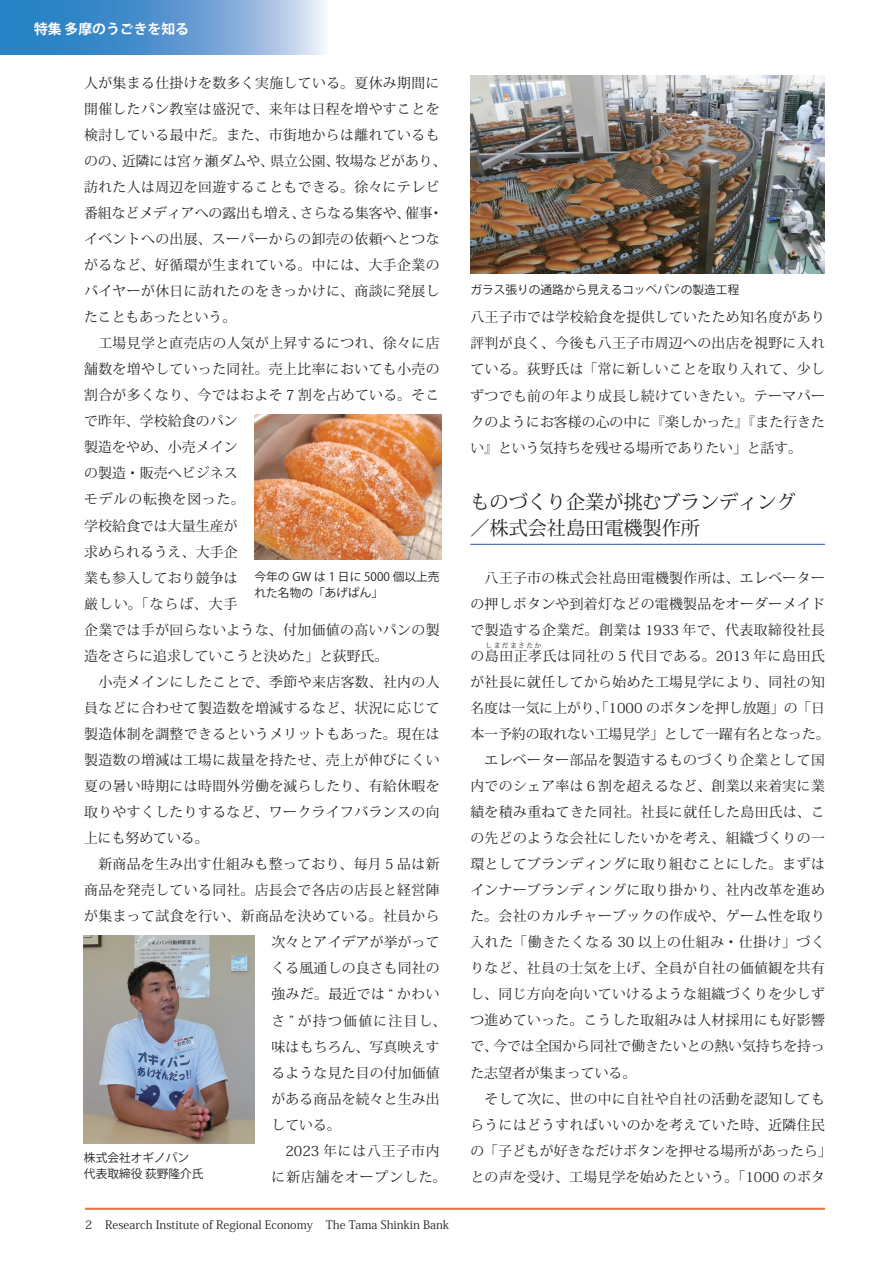
<style>
.page{position:relative;width:893px;height:1263px;background:#fff}
.page>*{position:absolute;margin:0;border:0;box-sizing:border-box;transform-origin:0 0}
.t1{font:19.2px/25.5px "Koz Min Pr 6 N";color:#231f20}
.t2{font:13.8px/26.1px "Koz Min Pr 6 N";letter-spacing:.03em;color:#231f20;text-align:justify}
.t3{font:13.8px "Koz Min Pr 6 N";color:#231f20}
.t4{font:13.8px "Koz Min Pr 6 N";letter-spacing:.01em;color:#231f20}
.t5{font:13.8px "Koz Min Pr 6 N";letter-spacing:.065em;color:#231f20}
.t6{font:13.8px "Koz Min Pr 6 N";letter-spacing:.06em;color:#231f20}
.t7{font:13.8px "Koz Min Pr 6 N";letter-spacing:.095em;color:#231f20}
.t8{font:700 13.8px "Koz Go Pr 6 N";color:#fff}
.t9{font:11.7px/15.9px "Koz Go Pr 6 N";color:#231f20}
.t10{font:11.7px "Koz Min Pr 6 N";color:#231f20}
.t11{font:6.9px "Koz Min Pr 6 N";letter-spacing:.185em;color:#231f20}
</style>
<div class="page">
<svg style="left:0;top:0;width:324px;height:54px"></svg>
<hr style="left:470px;top:544px;width:355px;height:1px;background:#365caa">
<img style="left:470px;top:75px;width:355px;height:198px">
<img style="left:84px;top:935px;width:171px;height:208px">
<img style="left:255px;top:414px;width:186px;height:146px">
<hr style="left:85px;top:1208px;width:740px;height:2px;background:#e47742">
<p class="t8" style="left:34px;top:21px;width:156px">特集 多摩のうごきを知る</p>
<p class="t2" style="left:84px;top:70px;width:357px">人が集まる仕掛けを数多く実施している。夏休み期間に</p>
<p class="t2" style="left:84px;top:96px;width:357px">開催したパン教室は盛況で、来年は日程を増やすことを</p>
<p class="t2" style="left:84px;top:122px;width:357px">検討している最中だ。また、市街地からは離れているも</p>
<p class="t3" style="left:84px;top:153px;width:364px">のの、近隣には宮ヶ瀬ダムや、県立公園、牧場などがあり、</p>
<p class="t2" style="left:84px;top:174px;width:357px">訪れた人は周辺を回遊することもできる。徐々にテレビ</p>
<p class="t3" style="left:84px;top:205px;width:360px">番組などメディアへの露出も増え、さらなる集客や、催事・</p>
<p class="t2" style="left:84px;top:226px;width:357px">イベントへの出展、スーパーからの卸売の依頼へとつな</p>
<p class="t2" style="left:84px;top:252px;width:357px">がるなど、好循環が生まれている。中には、大手企業の</p>
<p class="t2" style="left:84px;top:278px;width:357px">バイヤーが休日に訪れたのをきっかけに、商談に発展し</p>
<p class="t3" style="left:84px;top:309px;width:154px">たこともあったという。</p>
<p class="t2" style="left:84px;top:330px;width:357px">　工場見学と直売店の人気が上昇するにつれ、徐々に店</p>
<p class="t2" style="left:84px;top:356px;width:357px">舗数を増やしていった同社。売上比率においても小売の</p>
<p class="t2" style="left:84px;top:382px;width:357px">割合が多くなり、今ではおよそ 7 割を占めている。そこ</p>
<p class="t4" style="left:84px;top:413px;width:155px">で昨年、学校給食のパン</p>
<p class="t4" style="left:84px;top:439px;width:155px">製造をやめ、小売メイン</p>
<p class="t4" style="left:84px;top:466px;width:155px">の製造・販売へビジネス</p>
<p class="t5" style="left:84px;top:492px;width:162px">モデルの転換を図った。</p>
<p class="t4" style="left:84px;top:518px;width:155px">学校給食では大量生産が</p>
<p class="t4" style="left:84px;top:544px;width:155px">求められるうえ、大手企</p>
<p class="t4" style="left:84px;top:570px;width:155px">業も参入しており競争は</p>
<p class="t2" style="left:84px;top:591px;width:155px">厳しい。「ならば、大手</p>
<p class="t2" style="left:84px;top:617px;width:357px">企業では手が回らないような、付加価値の高いパンの製</p>
<p class="t3" style="left:84px;top:648px;width:306px">造をさらに追求していこうと決めた」と荻野氏。</p>
<p class="t2" style="left:84px;top:669px;width:357px">　小売メインにしたことで、季節や来店客数、社内の人</p>
<p class="t2" style="left:84px;top:695px;width:357px">員などに合わせて製造数を増減するなど、状況に応じて</p>
<p class="t2" style="left:84px;top:721px;width:357px">製造体制を調整できるというメリットもあった。現在は</p>
<p class="t2" style="left:84px;top:747px;width:357px">製造数の増減は工場に裁量を持たせ、売上が伸びにくい</p>
<p class="t2" style="left:84px;top:773px;width:357px">夏の暑い時期には時間外労働を減らしたり、有給休暇を</p>
<p class="t2" style="left:84px;top:799px;width:357px">取りやすくしたりするなど、ワークライフバランスの向</p>
<p class="t3" style="left:84px;top:830px;width:126px">上にも努めている。</p>
<p class="t2" style="left:84px;top:851px;width:357px">　新商品を生み出す仕組みも整っており、毎月 5 品は新</p>
<p class="t2" style="left:84px;top:877px;width:357px">商品を発売している同社。店長会で各店の店長と経営陣</p>
<p class="t2" style="left:84px;top:903px;width:357px">が集まって試食を行い、新商品を決めている。社員から</p>
<p class="t2" style="left:272px;top:929px;width:169px">次々とアイデアが挙がって</p>
<p class="t2" style="left:272px;top:955px;width:169px">くる風通しの良さも同社の</p>
<p class="t2" style="left:272px;top:982px;width:169px">強みだ。最近では “ かわい</p>
<p class="t7" style="left:272px;top:1013px;width:176px">さ ” が持つ価値に注目し、</p>
<p class="t2" style="left:272px;top:1034px;width:169px">味はもちろん、写真映えす</p>
<p class="t2" style="left:272px;top:1060px;width:169px">るような見た目の付加価値</p>
<p class="t2" style="left:272px;top:1086px;width:169px">がある商品を続々と生み出</p>
<p class="t2" style="left:272px;top:1112px;width:71px">している。</p>
<p class="t6" style="left:272px;top:1143px;width:169px">　2023 年には八王子市内</p>
<p class="t5" style="left:272px;top:1169px;width:176px">に新店舗をオープンした。</p>
<p class="t9" style="left:255px;top:569px;width:186px">今年の GW は 1 日に 5000 個以上売れた名物の「あげぱん」</p>
<p class="t9" style="left:84px;top:1150px;width:121px">株式会社オギノパン代表取締役 荻野隆介氏</p>
<p class="t10" style="left:85px;top:1218px;width:366px">2 Research Institute of Regional Economy The Tama Shinkin Bank</p>
<p class="t9" style="left:470px;top:282px;width:270px">ガラス張りの通路から見えるコッペパンの製造工程</p>
<p class="t2" style="left:470px;top:305px;width:356px">八王子市では学校給食を提供していたため知名度があり評判が良く、今後も八王子市周辺への出店を視野に入れている。荻野氏は「常に新しいことを取り入れて、少しずつでも前の年より成長し続けていきたい。テーマパークのようにお客様の心の中に『楽しかった』『また行きたい』という気持ちを残せる場所でありたい」と話す。</p>
<h1 class="t1" style="left:470px;top:490px;width:327px">ものづくり企業が挑むブランディング／株式会社島田電機製作所</h1>
<p class="t2" style="left:470px;top:565px;width:356px">　八王子市の株式会社島田電機製作所は、エレベーターの押しボタンや到着灯などの電機製品をオーダーメイドで製造する企業だ。創業は 1933 年で、代表取締役社長の島田正孝氏は同社の 5 代目である。2013 年に島田氏</p>
<p class="t11" style="left:485px;top:641px;width:57px">しまだまさたか</p>
<p class="t2" style="left:470px;top:669px;width:363px;text-align:left">が社長に就任してから始めた工場見学により、同社の知名度は一気に上がり、「1000 のボタンを押し放題」の「日本一予約の取れない工場見学」として一躍有名となった。　エレベーター部品を製造するものづくり企業として国内でのシェア率は６割を超えるなど、創業以来着実に業績を積み重ねてきた同社。社長に就任した島田氏は、この先どのような会社にしたいかを考え、組織づくりの一環としてブランディングに取り組むことにした。まずはインナーブランディングに取り掛かり、社内改革を進めた。会社のカルチャーブックの作成や、ゲーム性を取り入れた「働きたくなる 30 以上の仕組み・仕掛け」づくりなど、社員の士気を上げ、全員が自社の価値観を共有し、同じ方向を向いていけるような組織づくりを少しずつ進めていった。こうした取組みは人材採用にも好影響で、今では全国から同社で働きたいとの熱い気持ちを持った志望者が集まっている。<br>　そして次に、世の中に自社や自社の活動を認知してもらうにはどうすればいいのかを考えていた時、近隣住民の「子どもが好きなだけボタンを押せる場所があったら」との声を受け、工場見学を始めたという。「1000 のボタ</p>
</div>
